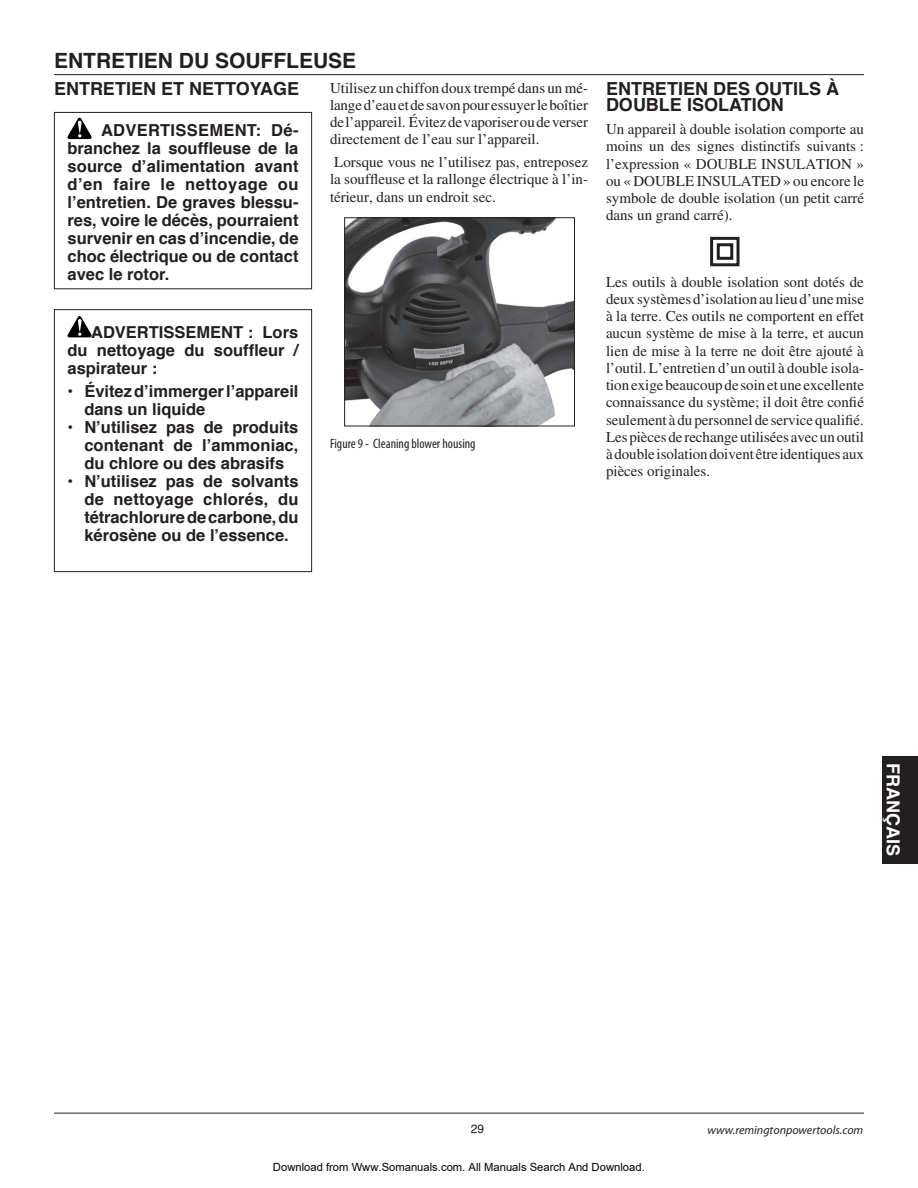
<style>
.page{position:relative;width:918px;height:1188px;background:#fff}
.page>*{position:absolute;margin:0;border:0;box-sizing:border-box;transform-origin:0 0}
.t1{font:700 21px "Helvetica";color:#231f20}
.t2{font:700 18px/16.5px "Helvetica";color:#231f20}
.t3{font:700 18px "Helvetica";color:#fff}
.t4{font:700 16.5px/18px "Helvetica";color:#231f20;text-align:justify}
.t5{font:15px/17.2px "Times";color:#231f20;text-align:justify}
.t6{font:condensed 13.5px "Myriad Pro";color:#231f20}
.t7{font:italic 12px "Myriad Pro";color:#231f20}
.t8{font:12px "Helvetica";color:#231f20}
.t9{font:11.25px "Arial";color:#000}
</style>
<div class="page">
<div style="left:883px;top:756px;width:35px;height:108px;background:#231f20"></div>
<hr style="left:54px;top:1113px;width:810px;height:1px;background:#231f20">
<hr style="left:54px;top:74px;width:810px;height:1px;background:#231f20">
<div style="left:54px;top:112px;width:258px;height:177px;border:1px solid #231f20"></div>
<svg style="left:68px;top:118px;width:24px;height:21px"></svg>
<img style="left:346px;top:219px;width:227px;height:205px">
<div style="left:344px;top:217px;width:231px;height:209px;border:1px solid #231f20"></div>
<div style="left:54px;top:309px;width:258px;height:263px;border:1px solid #231f20"></div>
<svg style="left:68px;top:316px;width:24px;height:21px"></svg>
<div style="left:710px;top:237px;width:30px;height:29px;border:3px solid #231f20"></div>
<div style="left:717px;top:243px;width:16px;height:17px;border:3px solid #231f20"></div>
<h1 class="t1" style="left:54px;top:51px;width:304px">ENTRETIEN DU SOUFFLEUSE</h1>
<p class="t2" style="left:54px;top:82px;width:247px">ENTRETIEN ET NETTOYAGE</p>
<p class="t4" style="left:67px;top:123px;width:233px;text-indent:34px">ADVERTISSEMENT: Dé&shy;branchez la souffleuse de la source d’alimentation avant d’en faire le nettoyage ou l’entretien. De graves blessu&shy;res, voire le décès, pourraient survenir en cas d’incendie, de choc électrique ou de contact avec le rotor.</p>
<p class="t4" style="left:67px;top:324px;width:232px;text-indent:24px">ADVERTISSEMENT : Lors du nettoyage du souffleur / aspirateur :</p>
<p class="t4" style="left:84px;top:383px;width:216px;text-indent:-17px">• Évitez d’immerger l’appareil dans un liquide</p>
<p class="t4" style="left:84px;top:419px;width:216px;text-indent:-17px">• N’utilisez pas de produits contenant de l’ammoniac, du chlore ou des abrasifs</p>
<p class="t4" style="left:84px;top:473px;width:216px;text-indent:-17px">• N’utilisez pas de solvants de nettoyage chlorés, du tétrachlorure de carbone, du kérosène ou de l’essence.</p>
<p class="t5" style="left:330px;top:80px;width:260px">Utilisez un chiffon doux trempé dans un mé&shy;lange d’eau et de savon pour essuyer le boîtier de l’appareil. Évitez de vaporiser ou de verser directement de l’eau sur l’appareil.</p>
<p class="t5" style="left:330px;top:155px;width:260px">Lorsque vous ne l’utilisez pas, entreposez la souffleuse et la rallonge électrique à l’in&shy;térieur, dans un endroit sec.</p>
<p class="t6" style="left:330px;top:438px;width:147px">Figure 9 - Cleaning blower housing</p>
<p class="t2" style="left:606px;top:82px;width:235px">ENTRETIEN DES OUTILS À<br>DOUBLE ISOLATION</p>
<p class="t5" style="left:606px;top:122px;width:260px">Un appareil à double isolation comporte au moins un des signes distinctifs suivants : l’expression « DOUBLE INSULATION » ou « DOUBLE INSULATED » ou encore le symbole de double isolation (un petit carré dans un grand carré).</p>
<p class="t5" style="left:606px;top:274px;width:260px">Les outils à double isolation sont dotés de deux systèmes d’isolation au lieu d’une mise à la terre. Ces outils ne comportent en effet aucun système de mise à la terre, et aucun lien de mise à la terre ne doit être ajouté à l’outil. L’entretien d’un outil à double isola&shy;tion exige beaucoup de soin et une excellente connaissance du système; il doit être confié seulement à du personnel de service qualifié.<br>Les pièces de rechange utilisées avec un outil à double isolation doivent être identiques aux pièces originales.</p>
<p class="t3" style="left:901px;top:763px;width:94px;rotate:90deg">FRANÇAIS</p>
<p class="t8" style="left:471px;top:1124px;width:15px">29</p>
<p class="t7" style="left:707px;top:1125px;width:157px">www.remingtonpowertools.com</p>
<p class="t9" style="left:273px;top:1160px;width:373px">Download from Www.Somanuals.com. All Manuals Search And Download.</p>
</div>
